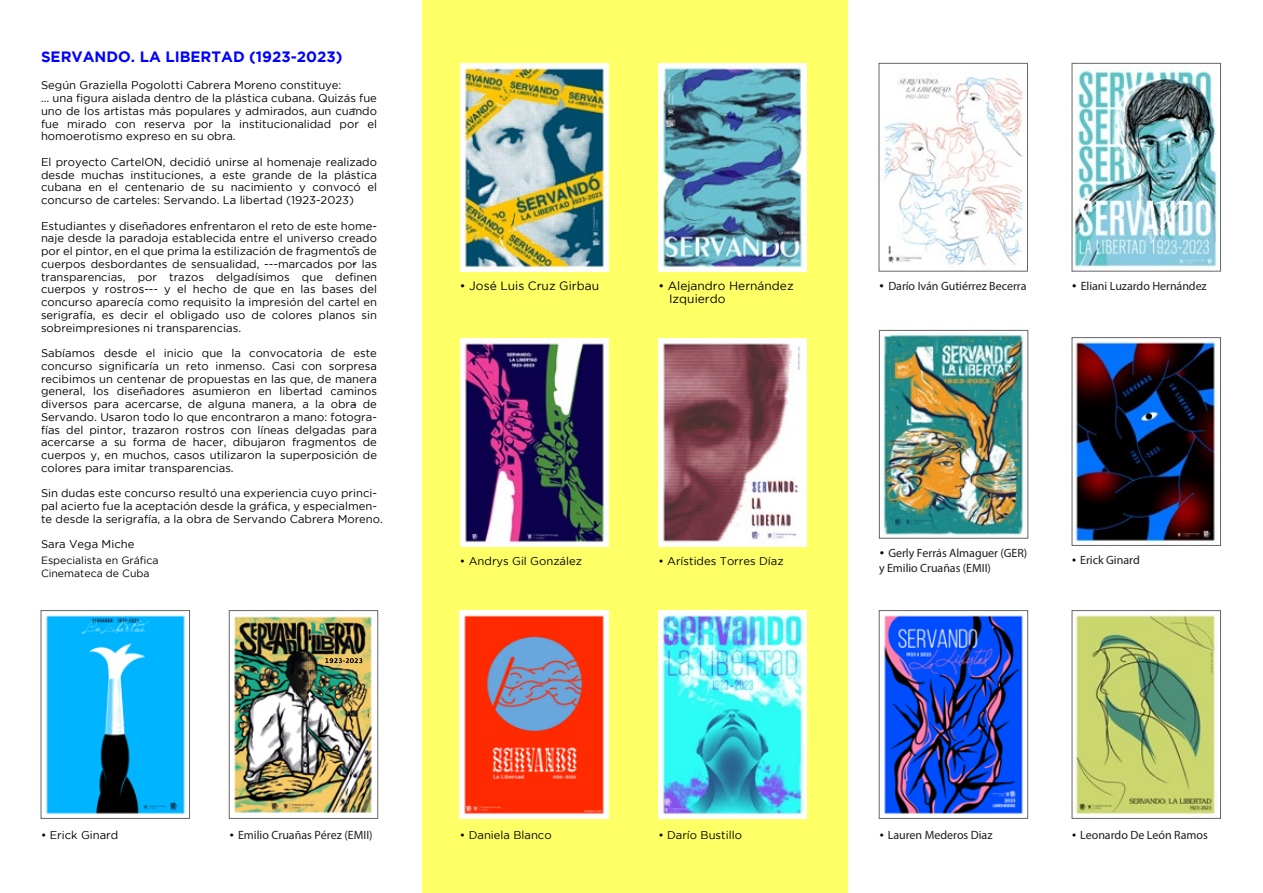
<style>
.page{position:relative;width:1263px;height:893px;background:#fff}
.page>*{position:absolute;margin:0;border:0;box-sizing:border-box;transform-origin:0 0}
.t1{font:700 15px "Gotham";color:#00f}
.t2{font:14.4px/17.2px "Myriad Pro";color:#1d1d1b}
.t3{font:12px/14.4px "Myriad Pro";letter-spacing:-.005em;color:#1d1d1b}
.t4{font:12px "Gotham";color:#000}
.t5{font:11.25px/12.8px "Gotham";color:#000;text-align:justify}
.t6{font:10.5px/12.8px "Gotham";color:#000}
.s1{font-family:"Gotham";color:#000}
.s2{font-family:"Gotham";font-size:11.25px;color:#000}
</style>
<div class="page">
<div style="left:422px;top:0;width:425px;height:893px;background:#ff6"></div>
<img style="left:46px;top:615px;width:139px;height:199px">
<img style="left:658px;top:63px;width:149px;height:208px">
<img style="left:234px;top:616px;width:138px;height:197px">
<img style="left:1071px;top:64px;width:146px;height:206px">
<img style="left:658px;top:611px;width:149px;height:207px">
<img style="left:1071px;top:611px;width:146px;height:207px">
<img style="left:460px;top:63px;width:148px;height:208px">
<img style="left:881px;top:76px;width:144px;height:190px">
<img style="left:460px;top:611px;width:148px;height:207px">
<img style="left:884px;top:615px;width:139px;height:199px">
<div style="left:879px;top:63px;width:149px;height:208px;border:1px solid #666"></div>
<div style="left:229px;top:610px;width:149px;height:209px;border:1px solid #666"></div>
<div style="left:1072px;top:63px;width:149px;height:208px;border:1px solid #666"></div>
<img style="left:658px;top:338px;width:149px;height:208px">
<img style="left:1071px;top:338px;width:145px;height:207px">
<div style="left:1072px;top:337px;width:149px;height:209px;border:1px solid #666"></div>
<img style="left:460px;top:338px;width:149px;height:208px">
<img style="left:882px;top:333px;width:143px;height:203px">
<div style="left:879px;top:330px;width:149px;height:208px;border:1px solid #666"></div>
<div style="left:1072px;top:610px;width:149px;height:209px;border:1px solid #666"></div>
<div style="left:879px;top:610px;width:149px;height:209px;border:1px solid #666"></div>
<div style="left:41px;top:610px;width:149px;height:209px;border:1px solid #666"></div>
<h1 class="t1" style="left:41px;top:48px;width:303px">SERVANDO. LA LIBERTAD (1923-2023)</h1>
<p class="t5" style="left:41px;top:79px;width:337px;text-align:left">Según Graziella Pogolotti Cabrera Moreno constituye:<br>… una figura aislada dentro de la plástica cubana. Quizás fue uno de los artistas más populares y admirados, aun cuando fue mirado con reserva por la institucionalidad por el homoerotismo expreso en su obra.</p>
<p class="t5" style="left:41px;top:155px;width:337px">El proyecto CartelON, decidió unirse al homenaje realizado desde muchas instituciones, a este grande de la plástica cubana en el centenario de su nacimiento y convocó el concurso de carteles: Servando. La libertad (1923-2023)</p>
<p class="t5" style="left:41px;top:219px;width:337px">Estudiantes y diseñadores enfrentaron el reto de este home&shy;naje desde la paradoja establecida entre el universo creado por el pintor, en el que prima la estilización de fragmentos de cuerpos desbordantes de sensualidad, ---marcados por las transparencias, por trazos delgadísimos que definen cuerpos y rostros--- y el hecho de que en las bases del concurso aparecía como requisito la impresión del cartel en serigrafía, es decir el obligado uso de colores planos sin sobreimpresiones ni transparencias.</p>
<p class="t5" style="left:41px;top:347px;width:337px">Sabíamos desde el inicio que la convocatoria de este concurso significaría un reto inmenso. Casi con sorpresa recibimos un centenar de propuestas en las que, de manera general, los diseñadores asumieron en libertad caminos diversos para acercarse, de alguna manera, a la obra de Servando. Usaron todo lo que encontraron a mano: fotogra&shy;fías del pintor, trazaron rostros con líneas delgadas para acercarse a su forma de hacer, dibujaron fragmentos de cuerpos y, en muchos, casos utilizaron la superposición de colores para imitar transparencias.</p>
<p class="t5" style="left:41px;top:487px;width:343px;text-align:left">Sin dudas este concurso resultó una experiencia cuyo princi&shy;pal acierto fue la aceptación desde la gráfica, y especialmen&shy;te desde la serigrafía, a la obra de Servando Cabrera Moreno.</p>
<p class="t5" style="left:41px;top:538px;width:95px">Sara Vega Miche</p>
<p class="t6" style="left:41px;top:554px;width:119px">Especialista en Gráfica<br>Cinemateca de Cuba</p>
<p class="t2" style="left:352px;top:99px;width:6px">-</p>
<p class="t2" style="left:352px;top:237px;width:6px">- -</p>
<p class="t2" style="left:352px;top:396px;width:6px">-</p>
<p class="t4" style="left:460px;top:279px;width:141px">• José Luis Cruz Girbau</p>
<p class="t4" style="left:658px;top:279px;width:137px">• Alejandro Hernández</p>
<p class="t3" style="left:879px;top:279px;width:149px"><span class="s1">•</span> Darío Iván Gutiérrez Becerra</p>
<p class="t4" style="left:669px;top:292px;width:58px">Izquierdo</p>
<p class="t3" style="left:1071px;top:279px;width:137px"><span class="s1">•</span> Eliani Luzardo Hernández</p>
<p class="t3" style="left:879px;top:546px;width:150px"><span class="s1">•</span> Gerly Ferrás Almaguer (GER) y Emilio Cruañas (EMII)</p>
<p class="t5" style="left:460px;top:554px;width:123px">• Andrys Gil González</p>
<p class="t5" style="left:658px;top:554px;width:127px">• Arístides Torres Díaz</p>
<p class="t3" style="left:1071px;top:553px;width:70px"><span class="s2">•</span> Erick Ginard</p>
<p class="t5" style="left:41px;top:829px;width:79px">• Erick Ginard</p>
<p class="t3" style="left:229px;top:828px;width:145px"><span class="s2">•</span> Emilio Cruañas Pérez (EMII)</p>
<p class="t5" style="left:460px;top:829px;width:93px">• Daniela Blanco</p>
<p class="t5" style="left:658px;top:829px;width:85px">• Darío Bustillo</p>
<p class="t3" style="left:879px;top:828px;width:115px"><span class="s2">•</span> Lauren Mederos Diaz</p>
<p class="t3" style="left:1071px;top:828px;width:138px"><span class="s2">•</span> Leonardo De León Ramos</p>
</div>
